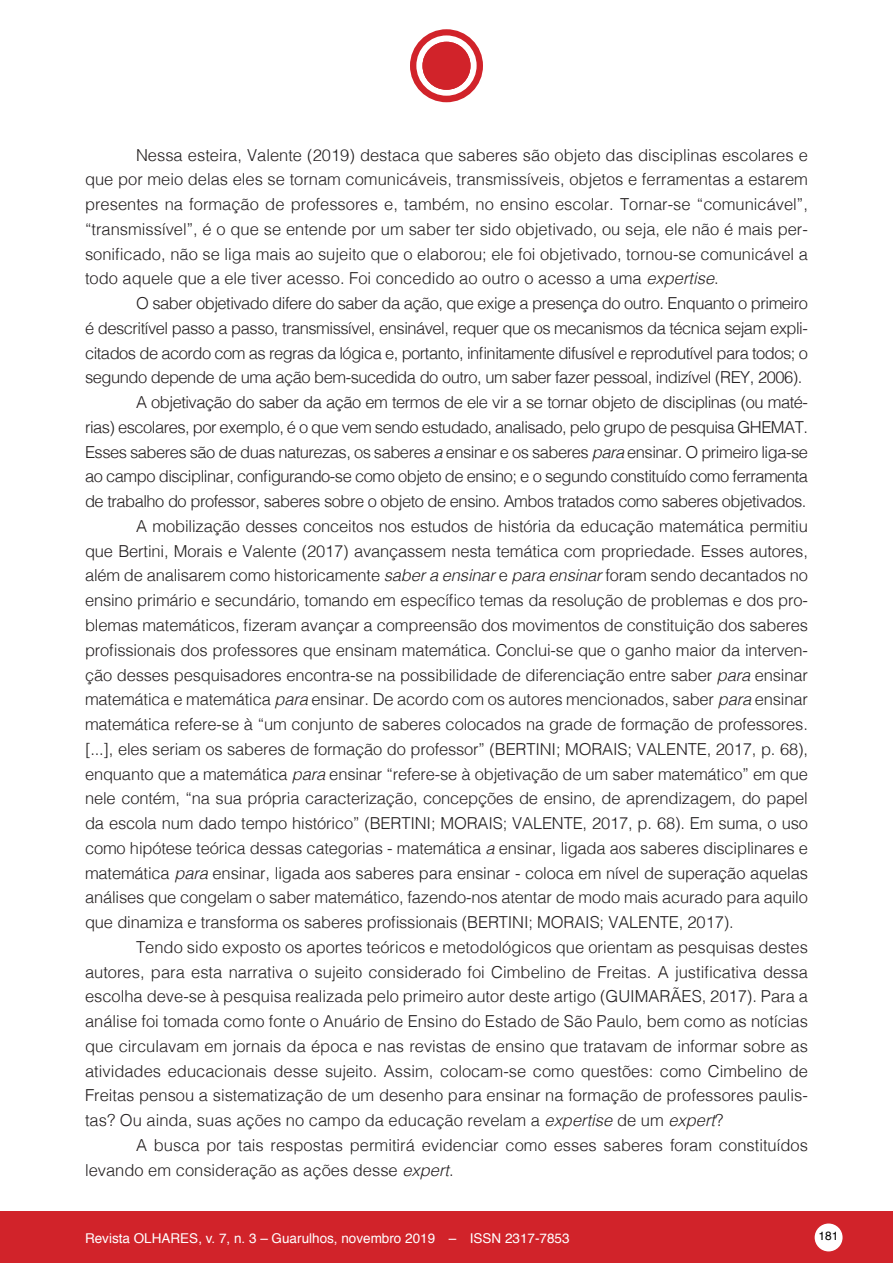
<style>
.page{position:relative;width:893px;height:1263px;background:#fff}
.page>*{position:absolute;margin:0;border:0;box-sizing:border-box;transform-origin:0 0}
._01_Texto_Geral{font:300 16.5px/24.8px "Helvetica";color:#231f20;text-align:justify}
.t1{font:13.5px "Helvetica";color:#fff}
.t2{font:12px "Helvetica";color:#000}
.s1{font-style:italic}
</style>
<div class="page">
<div style="left:0;top:1212px;width:893px;height:51px;background:#d1232a"></div>
<div style="left:817px;top:1225px;width:23px;height:24px;background:#fff;border-radius:50%"></div>
<div style="left:815px;top:1223px;width:27px;height:28px;border:4px solid #fff;border-radius:50%"></div>
<div style="left:410px;top:29px;width:73px;height:73px;background:#d1232a;border-radius:50%"></div>
<svg style="left:416px;top:35px;width:61px;height:61px"></svg>
<div style="left:422px;top:42px;width:48px;height:48px;background:#d1232a;border-radius:50%"></div>
<p class="_01_Texto_Geral" style="left:85px;top:141px;width:724px;text-indent:51px">Nessa esteira, Valente (2019) destaca que saberes são objeto das disciplinas escolares e que por meio delas eles se tornam comunicáveis, transmissíveis, objetos e ferramentas a estarem presentes na formação de professores e, também, no ensino escolar. Tornar-se “comunicável”, “transmissível”, é o que se entende por um saber ter sido objetivado, ou seja, ele não é mais per&shy;sonificado, não se liga mais ao sujeito que o elaborou; ele foi objetivado, tornou-se comunicável a todo aquele que a ele tiver acesso. Foi concedido ao outro o acesso a uma <span class="s1">expertise</span>.</p>
<p class="_01_Texto_Geral" style="left:85px;top:290px;width:724px;text-indent:51px">O saber objetivado difere do saber da ação, que exige a presença do outro. Enquanto o primeiro é descritível passo a passo, transmissível, ensinável, requer que os mecanismos da técnica sejam expli&shy;citados de acordo com as regras da lógica e, portanto, infinitamente difusível e reprodutível para todos; o segundo depende de uma ação bem-sucedida do outro, um saber fazer pessoal, indizível (REY, 2006).</p>
<p class="_01_Texto_Geral" style="left:85px;top:389px;width:724px;text-indent:51px">A objetivação do saber da ação em termos de ele vir a se tornar objeto de disciplinas (ou maté&shy;rias) escolares, por exemplo, é o que vem sendo estudado, analisado, pelo grupo de pesquisa GHEMAT.<br>Esses saberes são de duas naturezas, os saberes <span class="s1">a</span> ensinar e os saberes <span class="s1">para</span> ensinar. O primeiro liga-se ao campo disciplinar, configurando-se como objeto de ensino; e o segundo constituído como ferramenta de trabalho do professor, saberes sobre o objeto de ensino. Ambos tratados como saberes objetivados.</p>
<p class="_01_Texto_Geral" style="left:85px;top:513px;width:724px;text-indent:51px">A mobilização desses conceitos nos estudos de história da educação matemática permitiu que Bertini, Morais e Valente (2017) avançassem nesta temática com propriedade. Esses autores, além de analisarem como historicamente <span class="s1">saber a ensinar</span> e <span class="s1">para ensinar</span> foram sendo decantados no ensino primário e secundário, tomando em específico temas da resolução de problemas e dos pro&shy;blemas matemáticos, fizeram avançar a compreensão dos movimentos de constituição dos saberes profissionais dos professores que ensinam matemática. Conclui-se que o ganho maior da interven&shy;ção desses pesquisadores encontra-se na possibilidade de diferenciação entre saber <span class="s1">para</span> ensinar matemática e matemática <span class="s1">para</span> ensinar. De acordo com os autores mencionados, saber <span class="s1">para</span> ensinar matemática refere-se à “um conjunto de saberes colocados na grade de formação de professores. [...], eles seriam os saberes de formação do professor” (BERTINI; MORAIS; VALENTE, 2017, p. 68), enquanto que a matemática <span class="s1">para</span> ensinar “refere-se à objetivação de um saber matemático” em que nele contém, “na sua própria caracterização, concepções de ensino, de aprendizagem, do papel da escola num dado tempo histórico” (BERTINI; MORAIS; VALENTE, 2017, p. 68). Em suma, o uso como hipótese teórica dessas categorias - matemática <span class="s1">a</span> ensinar, ligada aos saberes disciplinares e matemática <span class="s1">para</span> ensinar, ligada aos saberes para ensinar - coloca em nível de superação aquelas análises que congelam o saber matemático, fazendo-nos atentar de modo mais acurado para aquilo que dinamiza e transforma os saberes profissionais (BERTINI; MORAIS; VALENTE, 2017).</p>
<p class="_01_Texto_Geral" style="left:85px;top:933px;width:724px;text-indent:51px">Tendo sido exposto os aportes teóricos e metodológicos que orientam as pesquisas destes autores, para esta narrativa o sujeito considerado foi Cimbelino de Freitas. A justificativa dessa escolha deve-se à pesquisa realizada pelo primeiro autor deste artigo (GUIMARÃES, 2017). Para a análise foi tomada como fonte o Anuário de Ensino do Estado de São Paulo, bem como as notícias que circulavam em jornais da época e nas revistas de ensino que tratavam de informar sobre as atividades educacionais desse sujeito. Assim, colocam-se como questões: como Cimbelino de Freitas pensou a sistematização de um desenho para ensinar na formação de professores paulis&shy;tas? Ou ainda, suas ações no campo da educação revelam a <span class="s1">expertise</span> de um <span class="s1">expert</span>?</p>
<p class="_01_Texto_Geral" style="left:85px;top:1131px;width:724px;text-indent:51px">A busca por tais respostas permitirá evidenciar como esses saberes foram constituídos levando em consideração as ações desse <span class="s1">expert</span>.</p>
<p class="t1" style="left:85px;top:1227px;width:486px">Revista OLHARES, v. 7, n. 3 – Guarulhos, novembro 2019 – ISSN 2317-7853</p>
<p class="t2" style="left:819px;top:1227px;width:22px">181</p>
</div>
